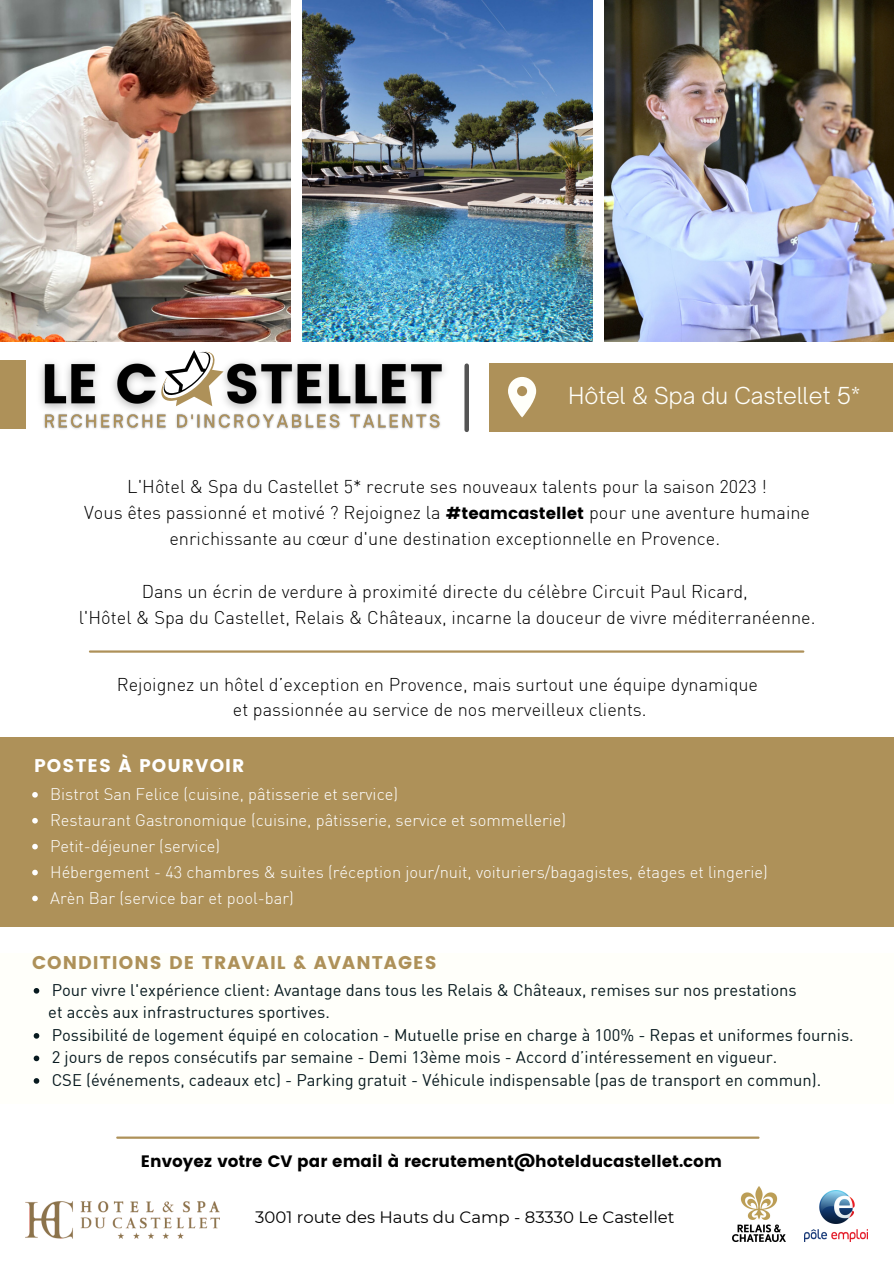
<style>
.page{position:relative;width:894px;height:1264px;background:#fff}
.page>*{position:absolute;margin:0;border:0;box-sizing:border-box;transform-origin:0 0}
.t1{font:300 22.35px "Open Sauce One";color:#fffffa}
.t2{font:18.45px "Poppins";letter-spacing:.055em;color:#ae9159}
.t3{font:18.45px "Poppins";letter-spacing:.055em;color:#fff}
.t4{font:300 18.15px/26.2px "DIN";color:#000;text-align:center}
.t5{font:16.5px/22.5px "DIN";color:#081a1f}
.t6{font:300 16.5px/26px "DIN";color:#fff}
.t7{font:16.5px "Poppins";color:#000}
.t8{font:16.5px "Montserrat";color:#000}
.s1{font-family:"Poppins";font-weight:400;font-size:16.5px}
</style>
<div class="page">
<div style="left:0;top:737px;width:893px;height:189px;background:#ae9159"></div>
<img style="left:0;top:0;width:290px;height:341px">
<img style="left:302px;top:0;width:290px;height:341px">
<img style="left:604px;top:0;width:289px;height:341px">
<div style="left:489px;top:363px;width:403px;height:68px;background:#ae9159"></div>
<div style="left:464px;top:365px;width:5px;height:65px;background:#545454"></div>
<div style="left:0;top:359px;width:26px;height:69px;background:#ae9159"></div>
<hr style="left:90px;top:650px;width:713px;height:2px;background:#ae9159">
<hr style="left:117px;top:1136px;width:641px;height:2px;background:#ae9159">
<img style="left:27px;top:330px;width:430px;height:78px">
<svg style="left:159px;top:350px;width:64px;height:56px"></svg>
<img style="left:44px;top:408px;width:397px;height:21px">
<img style="left:804px;top:1190px;width:63px;height:51px">
<svg style="left:508px;top:377px;width:28px;height:40px"></svg>
<img style="left:732px;top:1186px;width:53px;height:55px">
<img style="left:26px;top:1201px;width:193px;height:37px">
<div style="left:0;top:953px;width:893px;height:150px;background:#fffffa"></div>
<svg style="left:32px;top:792px;width:6px;height:5px"></svg>
<svg style="left:32px;top:818px;width:6px;height:5px"></svg>
<svg style="left:32px;top:843px;width:6px;height:6px"></svg>
<svg style="left:32px;top:869px;width:6px;height:6px"></svg>
<svg style="left:32px;top:895px;width:6px;height:6px"></svg>
<svg style="left:34px;top:988px;width:5px;height:5px"></svg>
<svg style="left:34px;top:1033px;width:5px;height:5px"></svg>
<svg style="left:34px;top:1055px;width:5px;height:6px"></svg>
<svg style="left:34px;top:1078px;width:5px;height:5px"></svg>
<p class="t1" style="left:568px;top:381px;width:293px">Hôtel &amp; Spa du Castellet 5*</p>
<p class="t4" style="left:84px;top:472px;width:727px">L'Hôtel &amp; Spa du Castellet 5* recrute ses nouveaux talents pour la saison 2023 !<br>Vous êtes passionné et motivé ? Rejoignez la <span class="s1">#teamcastellet</span> pour une aventure humaine enrichissante au cœur d'une destination exceptionnelle en Provence.</p>
<p class="t4" style="left:79px;top:577px;width:738px">Dans un écrin de verdure à proximité directe du célèbre Circuit Paul Ricard,<br>l'Hôtel &amp; Spa du Castellet, Relais &amp; Châteaux, incarne la douceur de vivre méditerranéenne.</p>
<p class="t4" style="left:117px;top:671px;width:642px;line-height:24.8px">Rejoignez un hôtel d’exception en Provence, mais surtout une équipe dynamique et passionnée au service de nos merveilleux clients.</p>
<p class="t3" style="left:34px;top:755px;width:212px">POSTES À POURVOIR</p>
<p class="t6" style="left:50px;top:780px;width:719px">Bistrot San Felice (cuisine, pâtisserie et service)<br>Restaurant Gastronomique (cuisine, pâtisserie, service et sommellerie)<br>Petit-déjeuner (service)<br>Hébergement - 43 chambres &amp; suites (réception jour/nuit, voituriers/bagagistes, étages et lingerie)<br>Arèn Bar (service bar et pool-bar)</p>
<p class="t2" style="left:32px;top:951px;width:406px">CONDITIONS DE TRAVAIL &amp; AVANTAGES</p>
<p class="t5" style="left:52px;top:978px;width:746px">Pour vivre l'expérience client: Avantage dans tous les Relais &amp; Châteaux, remises sur nos prestations</p>
<p class="t5" style="left:52px;top:1023px;width:803px">Possibilité de logement équipé en colocation - Mutuelle prise en charge à 100% - Repas et uniformes fournis.<br>2 jours de repos consécutifs par semaine - Demi 13ème mois - Accord d’intéressement en vigueur.<br>CSE (événements, cadeaux etc) - Parking gratuit - Véhicule indispensable (pas de transport en commun).</p>
<p class="t5" style="left:48px;top:1000px;width:283px">et accès aux infrastructures sportives.</p>
<p class="t7" style="left:141px;top:1151px;width:582px">Envoyez votre CV par email à recrutement@hotelducastellet.com</p>
<p class="t8" style="left:255px;top:1206px;width:420px">3001 route des Hauts du Camp - 83330 Le Castellet</p>
</div>
